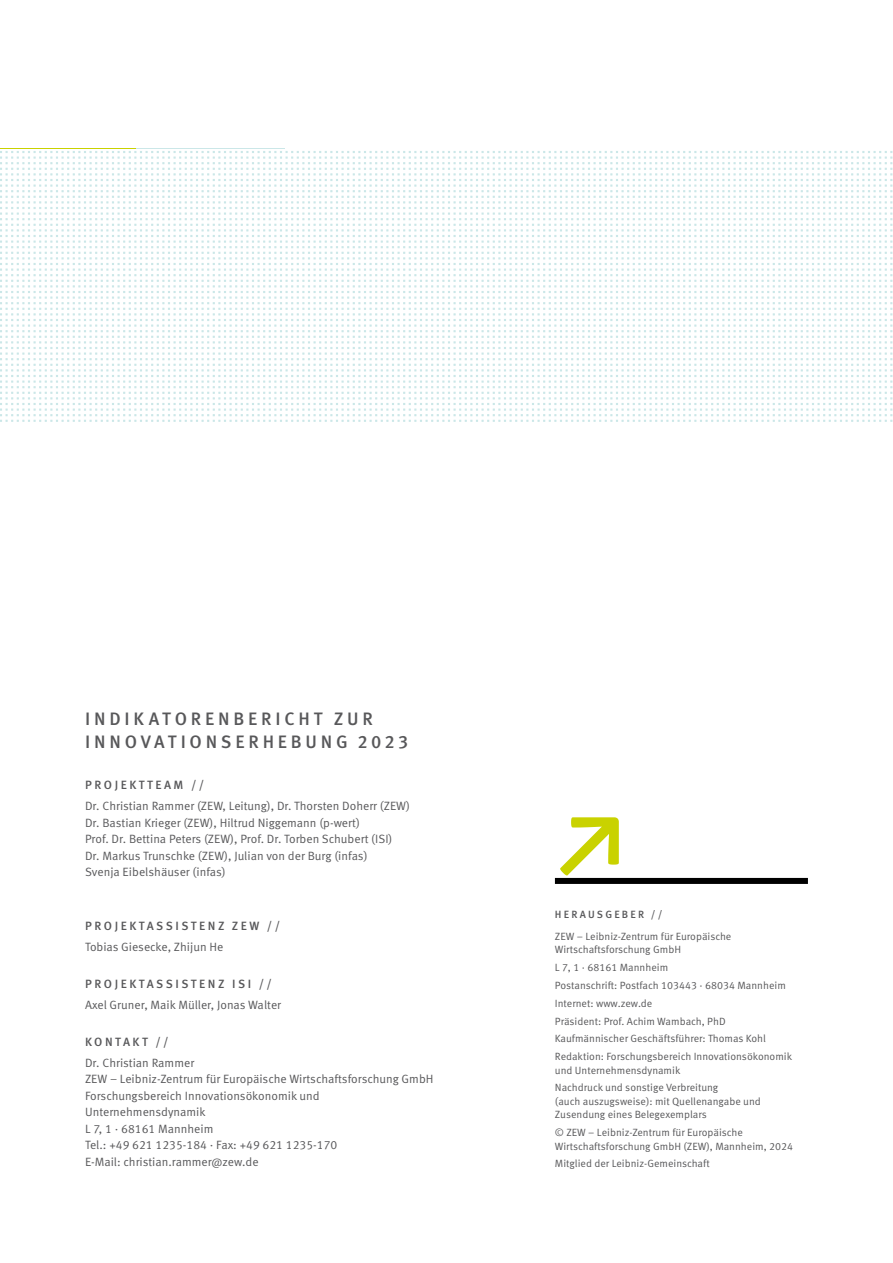
<style>
.page{position:relative;width:893px;height:1263px;background:#fff}
.page>*{position:absolute;margin:0;border:0;box-sizing:border-box;transform-origin:0 0}
.t1{font:700 90px "Calibri";color:#c9d200}
.t2{font:500 18px/22.5px "Meta Pro";letter-spacing:.21em;color:#58585a}
.t3{font:12px/16.5px "Meta Pro";color:#58585a}
.t4{font:500 12px "Meta Pro";letter-spacing:.21em;color:#58585a}
.t5{font:10.5px/17.7px "Meta Pro";color:#58585a}
.t6{font:500 10.5px "Meta Pro";letter-spacing:.21em;color:#58585a}
</style>
<div class="page">
<svg style="left:0;top:151px;width:893px;height:271px"></svg>
<div style="left:555px;top:878px;width:253px;height:6px;background:#000"></div>
<h2 class="t2" style="left:85px;top:708px;width:325px">INDIKATORENBERICHT ZUR<br>INNOVATIONSERHEBUNG 2023</h2>
<p class="t4" style="left:85px;top:777px;width:121px">PROJEKTTEAM //</p>
<p class="t3" style="left:85px;top:798px;width:327px">Dr. Christian Rammer (ZEW, Leitung), Dr. Thorsten Doherr (ZEW)<br>Dr. Bastian Krieger (ZEW), Hiltrud Niggemann (p-wert)<br>Prof. Dr. Bettina Peters (ZEW), Prof. Dr. Torben Schubert (ISI)<br>Dr. Markus Trunschke (ZEW), Julian von der Burg (infas)<br>Svenja Eibelshäuser (infas)</p>
<p class="t4" style="left:85px;top:918px;width:197px">PROJEKTASSISTENZ ZEW //</p>
<p class="t3" style="left:85px;top:938px;width:140px">Tobias Giesecke, Zhijun He</p>
<p class="t4" style="left:85px;top:976px;width:188px">PROJEKTASSISTENZ ISI //</p>
<p class="t3" style="left:85px;top:996px;width:198px">Axel Gruner, Maik Müller, Jonas Walter</p>
<p class="t4" style="left:85px;top:1034px;width:85px">KONTAKT //</p>
<p class="t3" style="left:85px;top:1054px;width:350px">Dr. Christian Rammer<br>ZEW – Leibniz-Zentrum für Europäische Wirtschaftsforschung GmbH Forschungsbereich Innovationsökonomik und Unternehmensdynamik<br>L 7, 1 · 68161 Mannheim<br>Tel.: +49 621 1235-184 · Fax: +49 621 1235-170<br>E-Mail: christian.rammer@zew.de</p>
<h1 class="t1" style="left:555px;top:787px;width:77px">↗</h1>
<p class="t6" style="left:555px;top:908px;width:109px">HERAUSGEBER //</p>
<p class="t5" style="left:555px;top:930px;width:178px;line-height:13.5px">ZEW – Leibniz-Zentrum für Europäische<br>Wirtschaftsforschung GmbH</p>
<p class="t5" style="left:555px;top:959px;width:239px">L 7, 1 · 68161 Mannheim<br>Postanschrift: Postfach 103443 · 68034 Mannheim Internet: www.zew.de<br>Präsident: Prof. Achim Wambach, PhD Kaufmännischer Geschäftsführer: Thomas Kohl Redaktion: Forschungsbereich Innovationsökonomik</p>
<p class="t5" style="left:555px;top:1061px;width:165px">und Unternehmensdynamik<br>Nachdruck und sonstige Verbreitung</p>
<p class="t5" style="left:555px;top:1095px;width:207px;line-height:13.5px">(auch auszugsweise): mit Quellenangabe und<br>Zusendung eines Belegexemplars</p>
<p class="t5" style="left:555px;top:1126px;width:240px;line-height:13.5px">© ZEW – Leibniz-Zentrum für Europäische<br>Wirtschaftsforschung GmbH (ZEW), Mannheim, 2024</p>
<p class="t5" style="left:555px;top:1155px;width:156px">Mitglied der Leibniz-Gemeinschaft</p>
</div>
